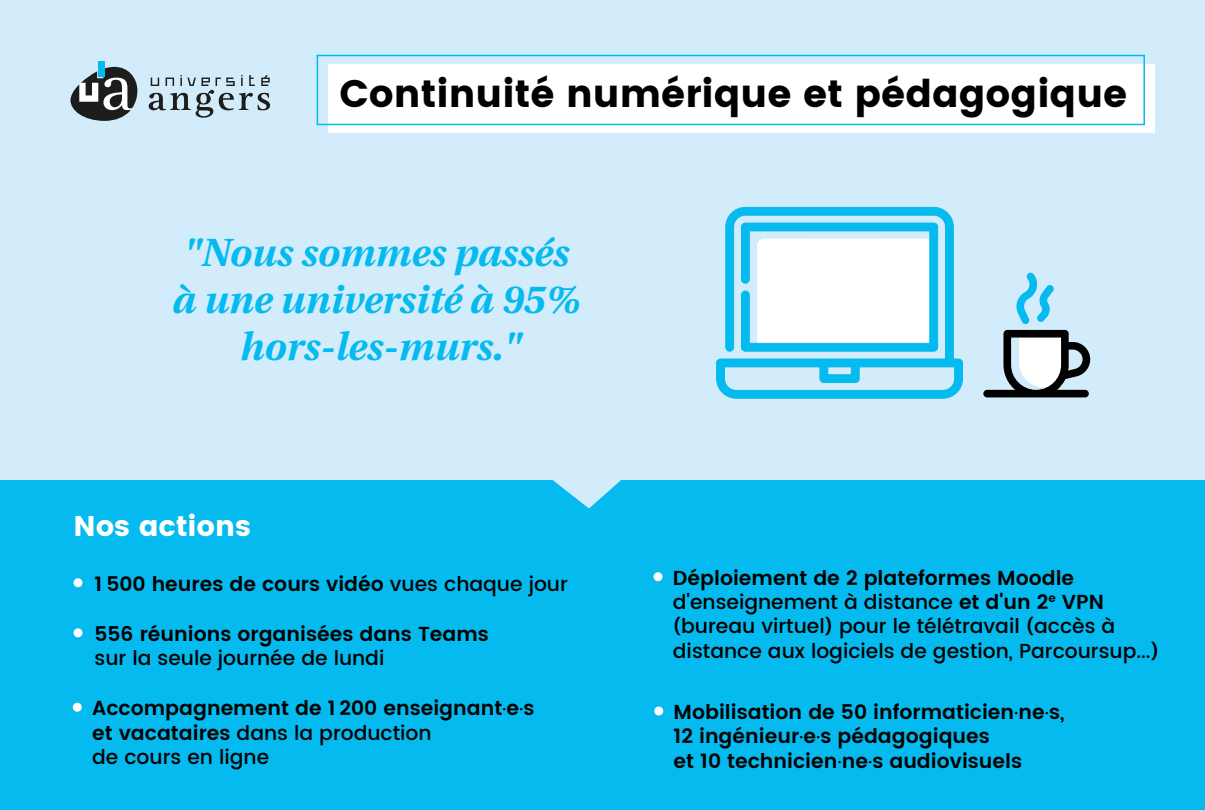
<style>
.page{position:relative;width:1205px;height:810px;background:#fff}
.page>*{position:absolute;margin:0;border:0;box-sizing:border-box;transform-origin:0 0}
.t1{font:italic 500 39.15px/47px "UA Poppins Texte";color:#05baee;text-align:center}
.t2{font:700 38.25px "UA Poppins Texte";color:#000}
.t3{font:700 28.5px "UA Poppins Texte";color:#fff}
.t4{font:600 20.25px/24.3px "UA Poppins Texte";color:#000}
.t5{font:500 20.25px/24.3px "UA Poppins Texte";color:#000}
.s1{font-weight:500}
.s2{font-weight:600}
</style>
<div class="page">
<div style="left:0;top:0;width:1204px;height:810px;background:#d2ecfb"></div>
<div style="left:328px;top:64px;width:826px;height:70px;background:#fff"></div>
<div style="left:316px;top:55px;width:828px;height:70px;border:2px solid #05baee"></div>
<div style="left:0;top:481px;width:1204px;height:329px;background:#05baee"></div>
<svg style="left:552px;top:480px;width:69px;height:28px"></svg>
<div style="left:73px;top:578px;width:9px;height:9px;background:#fff;border-radius:50%"></div>
<div style="left:73px;top:628px;width:9px;height:9px;background:#fff;border-radius:50%"></div>
<div style="left:653px;top:572px;width:9px;height:9px;background:#fff;border-radius:50%"></div>
<div style="left:73px;top:703px;width:9px;height:9px;background:#fff;border-radius:50%"></div>
<div style="left:654px;top:706px;width:9px;height:10px;background:#fff;border-radius:50%"></div>
<svg style="left:149px;top:75px;width:121px;height:43px"></svg>
<svg style="left:70px;top:67px;width:67px;height:54px"></svg>
<div style="left:99px;top:61px;width:6px;height:16px;background:#05baee"></div>
<svg style="left:983px;top:272px;width:107px;height:125px"></svg>
<svg style="left:716px;top:207px;width:246px;height:192px"></svg>
<h2 class="t2" style="left:339px;top:71px;width:789px">Continuité numérique et pédagogique</h2>
<h1 class="t1" style="left:171px;top:228px;width:409px">"Nous sommes passés à une université à 95% hors-les-murs."</h1>
<h3 class="t3" style="left:73px;top:510px;width:179px">Nos actions</h3>
<p class="t4" style="left:95px;top:570px;width:475px">1 500 heures de cours vidéo <span class="s1">vues chaque jour</span></p>
<p class="t4" style="left:95px;top:621px;width:396px">556 réunions organisées dans Teams</p>
<p class="t5" style="left:95px;top:646px;width:291px">sur la seule journée de lundi</p>
<p class="t5" style="left:673px;top:566px;width:487px"><span class="s2">Déploiement de 2 plateformes Moodle </span>d'enseignement à distance <span class="s2">et d'un 2</span><sup>e</sup> <span class="s2">VPN </span>(bureau virtuel) pour le télétravail (accès à distance aux logiciels de gestion, Parcoursup...)</p>
<p class="t4" style="left:92px;top:695px;width:444px">Accompagnement de 1 200 enseignant·e·s et vacataires <span class="s1">dans la production<br>de cours en ligne</span></p>
<p class="t4" style="left:673px;top:699px;width:392px">Mobilisation de 50 informaticien·ne·s,<br>12 ingénieur·e·s pédagogiques<br>et 10 technicien·ne·s audiovisuels</p>
</div>
